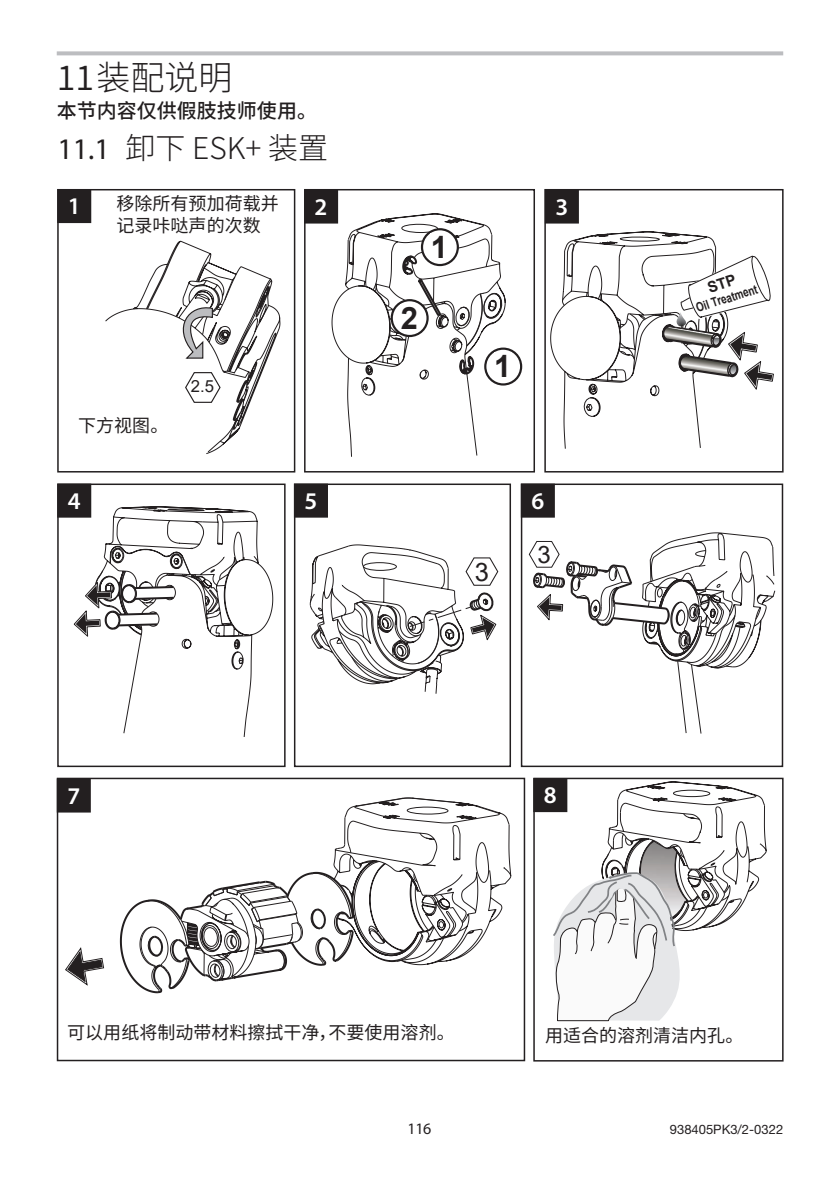
<style>
.page{position:relative;width:840px;height:1191px;background:#fff}
.page>*{position:absolute;margin:0;border:0;box-sizing:border-box;transform-origin:0 0}
.Chinese_MG-Head1{font:300 34px "Source Han Sans CN";color:#231f20}
.t1{font:700 30.8px "Arial";color:#231f20}
.Chinese_MG-Head2{font:300 30px "Source Han Sans CN";color:#231f20}
.t2{font:25.4px "Arial";color:#231f20}
.MG-Assembly_Box__Aut{font:600 24px "Myriad Pro";color:#fff}
.t3{font:24px "Arial";color:#231f20}
.Chinese_MG-Practitio{font:500 20px "Source Han Sans CN";color:#231f20}
.Chinese_MG-Box_Text{font:18px/21.6px "Source Han Sans CN";color:#231f20}
.t4{font:16.6px "Arial";color:#231f20}
.t5{font:16px "Myriad Pro";color:#231f20}
.t6{font:13px "Helvetica Neue";color:#231f20}
.t7{font:700 12.8px "Arial";color:#231f20;scale:.78 1}
.s1{font-weight:400}
.s2{font-family:"Myriad Pro";font-weight:400}
</style>
<div class="page">
<div style="left:58px;top:190px;width:32px;height:32px;background:#231f20"></div>
<div style="left:57px;top:189px;width:34px;height:34px;border:2px solid #231f20"></div>
<svg style="left:57px;top:51px;width:725px;height:4px;fill:#bcbdc0"></svg>
<svg style="left:309px;top:544px;width:189px;height:150px"></svg>
<div style="left:474px;top:560px;width:15px;height:23px;background:#fff"></div>
<svg style="left:74px;top:506px;width:199px;height:231px"></svg>
<svg style="left:105px;top:240px;width:176px;height:214px"></svg>
<svg style="left:331px;top:219px;width:170px;height:238px"></svg>
<svg style="left:345px;top:213px;width:160px;height:166px"></svg>
<svg style="left:485px;top:349px;width:36px;height:35px"></svg>
<div style="left:484px;top:347px;width:38px;height:38px;border:2px solid #231f20;border-radius:50%"></div>
<div style="left:494px;top:352px;width:17px;height:28px;background:#fff"></div>
<svg style="left:391px;top:300px;width:36px;height:36px"></svg>
<div style="left:390px;top:299px;width:38px;height:38px;border:2px solid #231f20;border-radius:50%"></div>
<div style="left:400px;top:304px;width:17px;height:28px;background:#fff"></div>
<svg style="left:422px;top:229px;width:35px;height:36px"></svg>
<div style="left:420px;top:228px;width:38px;height:38px;border:2px solid #231f20;border-radius:50%"></div>
<div style="left:430px;top:233px;width:18px;height:27px;background:#fff"></div>
<div style="left:533px;top:777px;width:250px;height:284px;border:2px solid #231f20"></div>
<div style="left:533px;top:779px;width:33px;height:32px;background:#231f20"></div>
<div style="left:533px;top:778px;width:34px;height:34px;border:2px solid #231f20"></div>
<svg style="left:528px;top:532px;width:247px;height:202px"></svg>
<svg style="left:333px;top:797px;width:178px;height:151px"></svg>
<svg style="left:119px;top:870px;width:355px;height:124px"></svg>
<svg style="left:65px;top:947px;width:39px;height:38px"></svg>
<svg style="left:550px;top:781px;width:216px;height:240px"></svg>
<div style="left:57px;top:189px;width:238px;height:283px;border:2px solid #231f20"></div>
<div style="left:57px;top:777px;width:468px;height:284px;border:2px solid #231f20"></div>
<div style="left:57px;top:779px;width:33px;height:33px;background:#231f20"></div>
<div style="left:57px;top:778px;width:34px;height:34px;border:2px solid #231f20"></div>
<div style="left:520px;top:483px;width:262px;height:284px;border:2px solid #231f20"></div>
<div style="left:521px;top:484px;width:33px;height:33px;background:#231f20"></div>
<div style="left:520px;top:483px;width:34px;height:34px;border:2px solid #231f20"></div>
<div style="left:544px;top:189px;width:239px;height:283px;border:2px solid #231f20"></div>
<div style="left:545px;top:190px;width:33px;height:33px;background:#231f20"></div>
<div style="left:544px;top:189px;width:34px;height:34px;border:2px solid #231f20"></div>
<div style="left:304px;top:189px;width:230px;height:283px;border:2px solid #231f20"></div>
<div style="left:304px;top:190px;width:33px;height:33px;background:#231f20"></div>
<div style="left:304px;top:189px;width:34px;height:34px;border:2px solid #231f20"></div>
<div style="left:57px;top:483px;width:228px;height:284px;border:2px solid #231f20"></div>
<div style="left:58px;top:484px;width:32px;height:33px;background:#231f20"></div>
<div style="left:57px;top:483px;width:34px;height:34px;border:2px solid #231f20"></div>
<div style="left:294px;top:483px;width:216px;height:284px;border:2px solid #231f20"></div>
<div style="left:294px;top:484px;width:33px;height:33px;background:#231f20"></div>
<div style="left:294px;top:483px;width:34px;height:34px;border:2px solid #231f20"></div>
<svg style="left:550px;top:231px;width:223px;height:218px"></svg>
<h1 class="Chinese_MG-Head1" style="left:57px;top:58px;width:177px"><span class="s1">11</span>装配说明</h1>
<p class="Chinese_MG-Practitio" style="left:57px;top:99px;width:262px">本节内容仅供假肢技师使用。</p>
<p class="Chinese_MG-Head2" style="left:57px;top:131px;width:272px"><span class="s2">11.1</span> 卸下 ESK+ 装置</p>
<h1 class="MG-Assembly_Box__Aut" style="left:68px;top:191px;width:14px">1</h1>
<p class="Chinese_MG-Box_Text" style="left:116px;top:193px;width:163px">移除所有预加荷载并记录咔哒声的次数</p>
<p class="t4" style="left:191px;top:375px;width:25px">2.5</p>
<p class="Chinese_MG-Box_Text" style="left:78px;top:415px;width:92px">下方视图。</p>
<h1 class="MG-Assembly_Box__Aut" style="left:314px;top:191px;width:14px">2</h1>
<h1 class="MG-Assembly_Box__Aut" style="left:555px;top:191px;width:14px">3</h1>
<h2 class="t1" style="left:430px;top:225px;width:19px">1</h2>
<h2 class="t1" style="left:400px;top:296px;width:19px">2</h2>
<h2 class="t1" style="left:494px;top:345px;width:19px">1</h2>
<h1 class="MG-Assembly_Box__Aut" style="left:68px;top:485px;width:14px">4</h1>
<h1 class="MG-Assembly_Box__Aut" style="left:304px;top:485px;width:14px">5</h1>
<h1 class="MG-Assembly_Box__Aut" style="left:67px;top:780px;width:14px">7</h1>
<h3 class="t2" style="left:474px;top:554px;width:16px">3</h3>
<h1 class="MG-Assembly_Box__Aut" style="left:531px;top:485px;width:14px">6</h1>
<h3 class="t3" style="left:537px;top:538px;width:15px">3</h3>
<h1 class="MG-Assembly_Box__Aut" style="left:543px;top:779px;width:14px">8</h1>
<p class="t7" style="left:693px;top:299px;width:83px;rotate:-17deg">Oil Treatment</p>
<p class="Chinese_MG-Box_Text" style="left:67px;top:1022px;width:389px">可以用纸将制动带材料擦拭干净，不要使用溶剂。</p>
<p class="Chinese_MG-Box_Text" style="left:544px;top:1025px;width:200px">用适合的溶剂清洁内孔。</p>
<p class="t5" style="left:407px;top:1118px;width:25px">116</p>
<p class="t6" style="left:669px;top:1121px;width:115px">938405PK3/2-0322</p>
</div>
